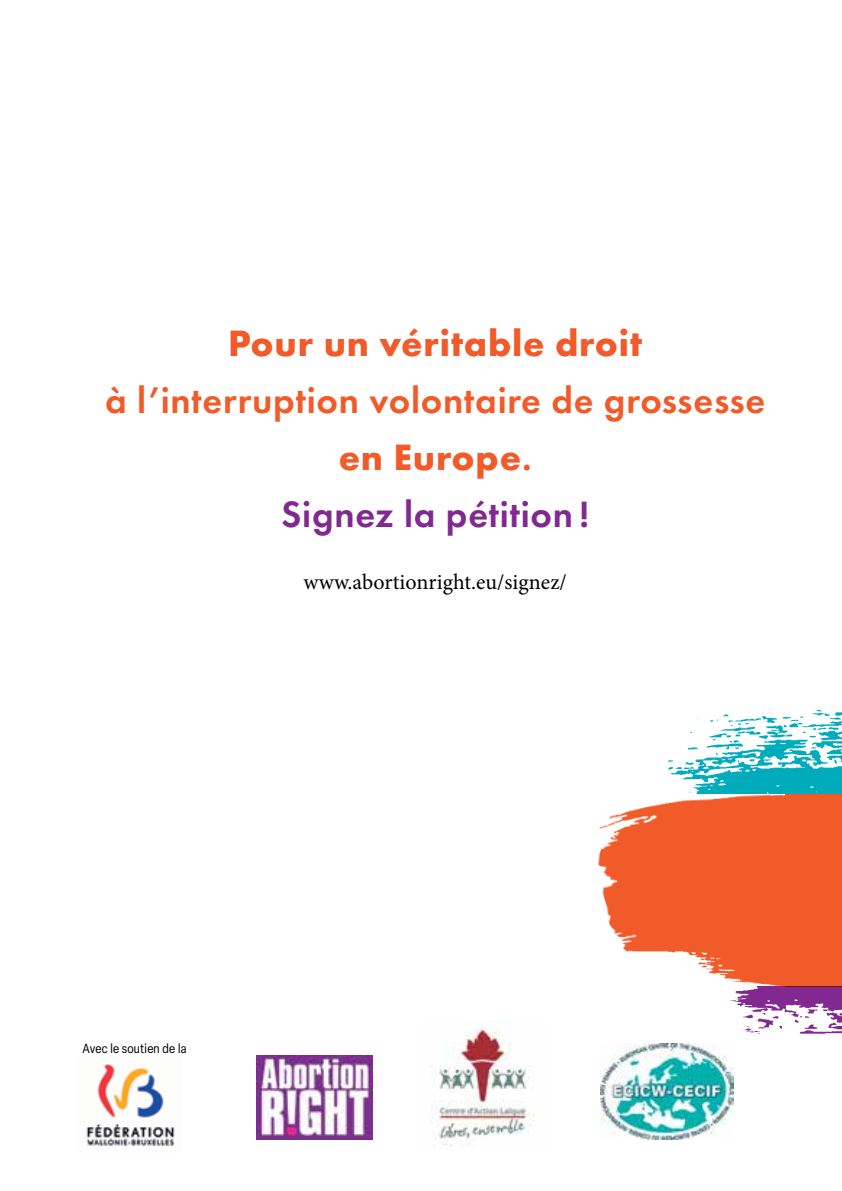
<style>
.page{position:relative;width:842px;height:1191px;background:#fff}
.page>*{position:absolute;margin:0;border:0;box-sizing:border-box;transform-origin:0 0}
.t1{font:600 38px/57px "Futura PT";letter-spacing:.02em;color:#f15a29;text-align:center}
.t2{font:700 38px "Futura PT";letter-spacing:.02em;color:#f15a29}
.t3{font:22px "Minion Pro";color:#000}
.t4{font:condensed 13px "Elza";letter-spacing:.02em;color:#000}
.s1{font-weight:700}
.s2{color:#812990}
</style>
<div class="page">
<img style="left:598px;top:794px;width:187px;height:111px">
<div style="left:785px;top:794px;width:57px;height:192px;background:#f15a29"></div>
<img style="left:667px;top:709px;width:175px;height:85px">
<img style="left:828px;top:986px;width:14px;height:48px">
<img style="left:606px;top:905px;width:222px;height:129px">
<img style="left:431px;top:1027px;width:104px;height:120px">
<img style="left:600px;top:1043px;width:134px;height:96px">
<img style="left:86px;top:1064px;width:89px;height:82px">
<svg style="left:256px;top:1055px;width:117px;height:85px"></svg>
<img style="left:256px;top:1055px;width:116px;height:84px">
<p class="t2" style="left:228px;top:319px;width:416px">Pour un véritable droit</p>
<p class="t1" style="left:105px;top:371px;width:662px">à l’interruption volontaire de grossesse <span class="s1">en Europe</span>.<br><span class="s2">Signez la pétition !</span></p>
<p class="t3" style="left:303px;top:567px;width:265px">www.abortionright.eu/signez/</p>
<p class="t4" style="left:83px;top:1040px;width:105px">Avec le soutien de la</p>
</div>
